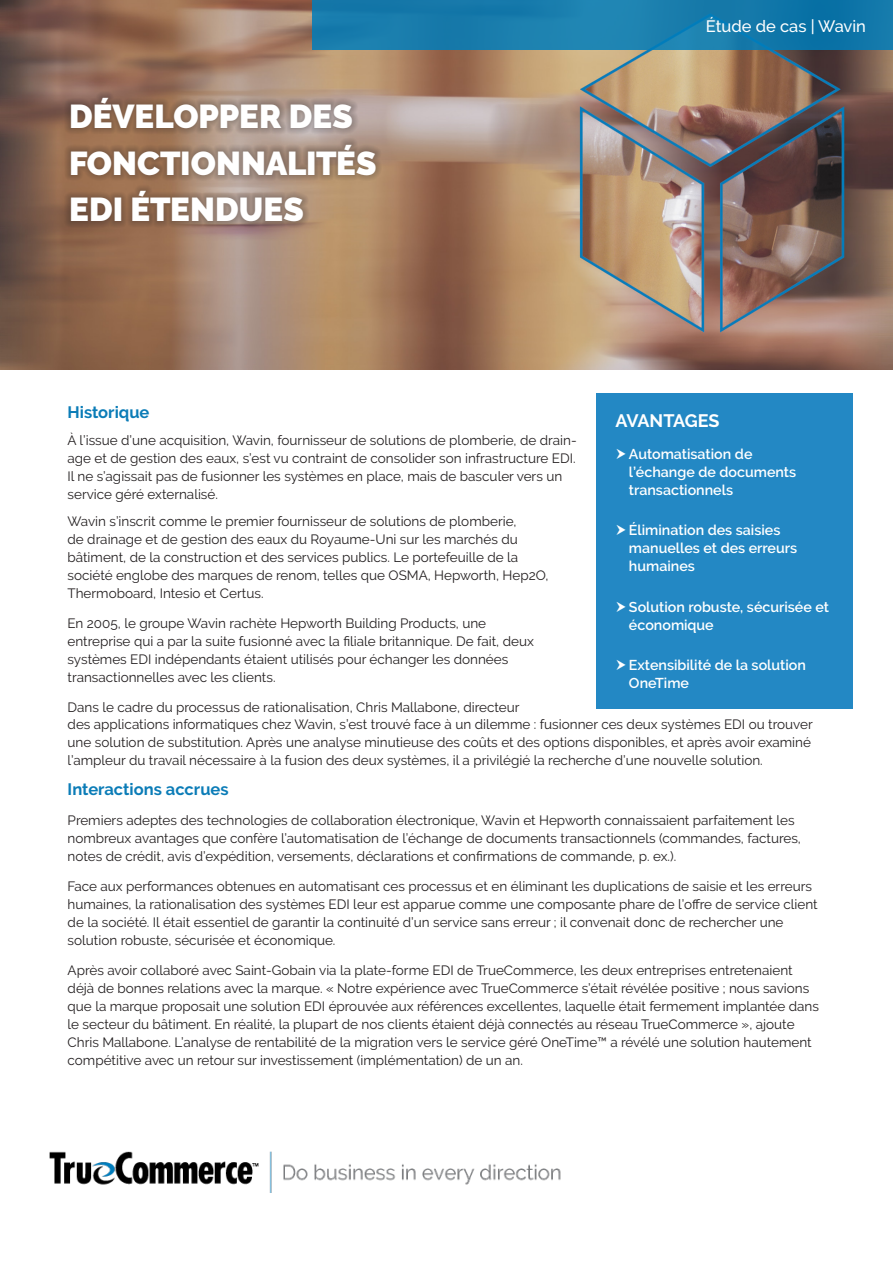
<style>
.page{position:relative;width:893px;height:1263px;background:#fff}
.page>*{position:absolute;margin:0;border:0;box-sizing:border-box;transform-origin:0 0}
.t1{font:900 33px "Raleway";color:#fff}
.t2{font:700 18px "Raleway";letter-spacing:-.02em;color:#fff}
.t3{font:700 16.5px "Raleway";color:#0b7cb7}
.t4{font:500 16.5px "Raleway";color:#fff}
.t5{font:600 14.25px/18px "Raleway";color:#fff}
.Body{font:13.5px/18px "Raleway";color:#231f20}
</style>
<div class="page">
<img style="left:0;top:0;width:892px;height:369px">
<div style="left:312px;top:0;width:581px;height:50px;background:linear-gradient(to right,#1c7fae,#1179ab)"></div>
<div style="left:64px;top:91px;width:318px;height:138px;background:#231f20;opacity:.5"></div>
<div style="left:596px;top:394px;width:256px;height:315px;background:#2388c4"></div>
<img style="left:50px;top:1151px;width:511px;height:41px">
<p class="t1" style="left:69px;top:98px;width:285px">DÉVELOPPER DES</p>
<p class="t1" style="left:69px;top:144px;width:309px">FONCTIONNALITÉS</p>
<p class="t1" style="left:69px;top:191px;width:236px">EDI ÉTENDUES</p>
<p class="t4" style="left:706px;top:16px;width:162px">Étude de cas | Wavin</p>
<p class="t3" style="left:68px;top:403px;width:83px">Historique</p>
<p class="Body" style="left:68px;top:432px;width:511px">À l’issue d’une acquisition, Wavin, fournisseur de solutions de plomberie, de drain&shy;age et de gestion des eaux, s’est vu contraint de consolider son infrastructure EDI.<br>Il ne s’agissait pas de fusionner les systèmes en place, mais de basculer vers un service géré externalisé.</p>
<p class="Body" style="left:68px;top:513px;width:483px">Wavin s’inscrit comme le premier fournisseur de solutions de plomberie,<br>de drainage et de gestion des eaux du Royaume-Uni sur les marchés du bâtiment, de la construction et des services publics. Le portefeuille de la société englobe des marques de renom, telles que OSMA, Hepworth, Hep2O, Thermoboard, Intesio et Certus.</p>
<p class="Body" style="left:68px;top:615px;width:468px">En 2005, le groupe Wavin rachète Hepworth Building Products, une entreprise qui a par la suite fusionné avec la filiale britannique. De fait, deux systèmes EDI indépendants étaient utilisés pour échanger les données transactionnelles avec les clients.</p>
<p class="Body" style="left:68px;top:699px;width:454px">Dans le cadre du processus de rationalisation, Chris Mallabone, directeur</p>
<p class="t2" style="left:615px;top:411px;width:106px">AVANTAGES</p>
<p class="t5" style="left:629px;top:445px;width:169px">Automatisation de l’échange de documents transactionnels</p>
<p class="t5" style="left:629px;top:521px;width:170px">Élimination des saisies manuelles et des erreurs humaines</p>
<p class="t5" style="left:629px;top:598px;width:202px">Solution robuste, sécurisée et économique</p>
<p class="t5" style="left:629px;top:656px;width:179px">Extensibilité de la solution<br>OneTime</p>
<p class="Body" style="left:68px;top:715px;width:747px">des applications informatiques chez Wavin, s’est trouvé face à un dilemme : fusionner ces deux systèmes EDI ou trouver une solution de substitution. Après une analyse minutieuse des coûts et des options disponibles, et après avoir examiné l’ampleur du travail nécessaire à la fusion des deux systèmes, il a privilégié la recherche d’une nouvelle solution.</p>
<p class="t3" style="left:68px;top:780px;width:162px">Interactions accrues</p>
<p class="Body" style="left:68px;top:811px;width:735px">Premiers adeptes des technologies de collaboration électronique, Wavin et Hepworth connaissaient parfaitement les nombreux avantages que confère l’automatisation de l’échange de documents transactionnels (commandes, factures, notes de crédit, avis d’expédition, versements, déclarations et confirmations de commande, p. ex.).</p>
<p class="Body" style="left:68px;top:877px;width:752px">Face aux performances obtenues en automatisant ces processus et en éliminant les duplications de saisie et les erreurs humaines, la rationalisation des systèmes EDI leur est apparue comme une composante phare de l’offre de service client de la société. Il était essentiel de garantir la continuité d’un service sans erreur ; il convenait donc de rechercher une solution robuste, sécurisée et économique.</p>
<p class="Body" style="left:68px;top:961px;width:753px">Après avoir collaboré avec Saint-Gobain via la plate-forme EDI de TrueCommerce, les deux entreprises entretenaient déjà de bonnes relations avec la marque. « Notre expérience avec TrueCommerce s’était révélée positive ; nous savions que la marque proposait une solution EDI éprouvée aux références excellentes, laquelle était fermement implantée dans le secteur du bâtiment. En réalité, la plupart de nos clients étaient déjà connectés au réseau TrueCommerce », ajoute Chris Mallabone. L’analyse de rentabilité de la migration vers le service géré OneTime™ a révélé une solution hautement compétitive avec un retour sur investissement (implémentation) de un an.</p>
</div>
